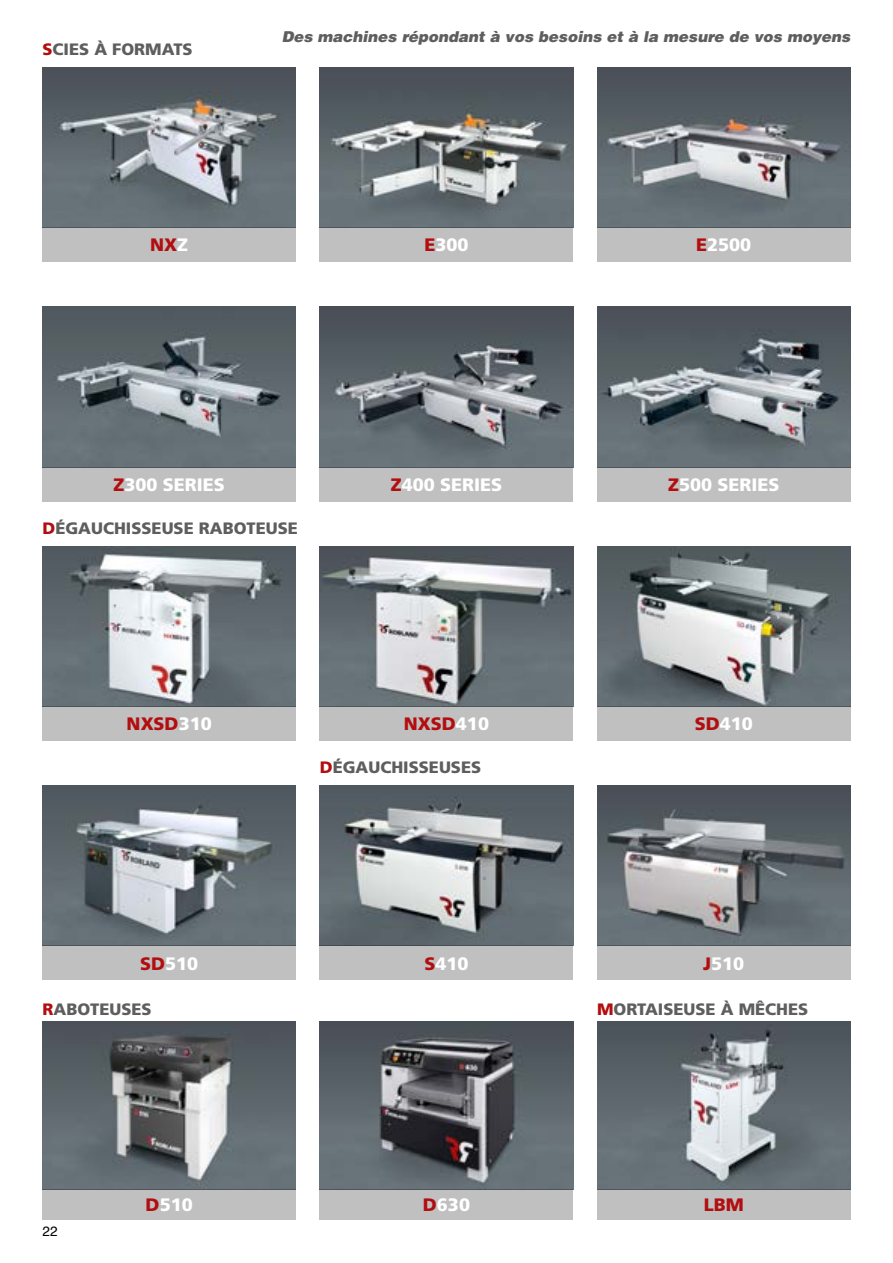
<style>
.page{position:relative;width:893px;height:1263px;background:#fff}
.page>*{position:absolute;margin:0;border:0;box-sizing:border-box;transform-origin:0 0}
.t1{font:900 18px "Frutiger LT Std";color:#fff}
.t2{font:900 18px "Frutiger LT Std";color:#b20e10}
.t3{font:900 16.5px "Frutiger LT Std";color:#5f5e5e}
.t4{font:italic 900 15px "Helvetica LT Std";color:#5f5e5e}
.t5{font:13.5px "Helvetica";color:#000}
.s1{color:#b20e10}
.s2{color:#fff}
</style>
<div class="page">
<img style="left:43px;top:67px;width:253px;height:161px">
<img style="left:320px;top:67px;width:253px;height:161px">
<img style="left:597px;top:67px;width:253px;height:161px">
<div style="left:43px;top:228px;width:253px;height:34px;background:#c0c0c0"></div>
<div style="left:320px;top:228px;width:253px;height:34px;background:#c0c0c0"></div>
<div style="left:597px;top:228px;width:253px;height:34px;background:#c0c0c0"></div>
<img style="left:43px;top:307px;width:253px;height:160px">
<img style="left:320px;top:307px;width:253px;height:160px">
<img style="left:597px;top:307px;width:253px;height:160px">
<div style="left:43px;top:467px;width:253px;height:34px;background:#c0c0c0"></div>
<div style="left:320px;top:467px;width:253px;height:34px;background:#c0c0c0"></div>
<div style="left:597px;top:467px;width:253px;height:34px;background:#c0c0c0"></div>
<img style="left:43px;top:546px;width:253px;height:160px">
<img style="left:320px;top:546px;width:253px;height:160px">
<img style="left:597px;top:546px;width:253px;height:160px">
<div style="left:43px;top:706px;width:253px;height:34px;background:#c0c0c0"></div>
<div style="left:320px;top:706px;width:253px;height:34px;background:#c0c0c0"></div>
<div style="left:597px;top:706px;width:253px;height:34px;background:#c0c0c0"></div>
<img style="left:43px;top:785px;width:253px;height:161px">
<img style="left:320px;top:785px;width:253px;height:161px">
<img style="left:597px;top:785px;width:253px;height:161px">
<div style="left:43px;top:946px;width:253px;height:34px;background:#c0c0c0"></div>
<div style="left:320px;top:946px;width:253px;height:34px;background:#c0c0c0"></div>
<div style="left:597px;top:946px;width:253px;height:34px;background:#c0c0c0"></div>
<img style="left:43px;top:1022px;width:253px;height:167px">
<img style="left:320px;top:1022px;width:253px;height:167px">
<img style="left:597px;top:1022px;width:253px;height:167px">
<div style="left:43px;top:1189px;width:253px;height:30px;background:#c0c0c0"></div>
<div style="left:320px;top:1189px;width:253px;height:30px;background:#c0c0c0"></div>
<div style="left:597px;top:1189px;width:253px;height:30px;background:#c0c0c0"></div>
<p class="t3" style="left:43px;top:39px;width:152px"><span class="s1">S</span>CIES À FORMATS</p>
<p class="t4" style="left:282px;top:27px;width:570px">Des machines répondant à vos besoins et à la mesure de vos moyens</p>
<p class="t2" style="left:150px;top:234px;width:39px">NX<span class="s2">Z</span></p>
<p class="t1" style="left:424px;top:234px;width:46px"><span class="s1">E</span>300</p>
<p class="t1" style="left:696px;top:234px;width:57px"><span class="s1">E</span>2500</p>
<p class="t1" style="left:113px;top:474px;width:113px"><span class="s1">Z</span>300 SERIES</p>
<p class="t1" style="left:391px;top:474px;width:113px"><span class="s1">Z</span>400 SERIES</p>
<p class="t1" style="left:668px;top:474px;width:113px"><span class="s1">Z</span>500 SERIES</p>
<p class="t3" style="left:43px;top:518px;width:257px"><span class="s1">D</span>ÉGAUCHISSEUSE RABOTEUSE</p>
<p class="t2" style="left:127px;top:713px;width:87px">NXSD<span class="s2">310</span></p>
<p class="t2" style="left:404px;top:713px;width:87px">NXSD<span class="s2">410</span></p>
<p class="t1" style="left:695px;top:713px;width:60px"><span class="s1">SD</span>410</p>
<p class="t3" style="left:320px;top:757px;width:163px"><span class="s1">D</span>ÉGAUCHISSEUSES</p>
<p class="t1" style="left:140px;top:952px;width:60px"><span class="s1">SD</span>510</p>
<p class="t1" style="left:424px;top:952px;width:46px"><span class="s1">S</span>410</p>
<p class="t1" style="left:703px;top:952px;width:43px"><span class="s1">J</span>510</p>
<p class="t3" style="left:43px;top:999px;width:111px"><span class="s1">R</span>ABOTEUSES</p>
<p class="t3" style="left:597px;top:999px;width:213px"><span class="s1">M</span>ORTAISEUSE À MÊCHES</p>
<p class="t5" style="left:43px;top:1221px;width:17px">22</p>
<p class="t1" style="left:146px;top:1194px;width:49px"><span class="s1">D</span>510</p>
<p class="t1" style="left:423px;top:1194px;width:49px"><span class="s1">D</span>630</p>
<p class="t2" style="left:704px;top:1194px;width:42px">LBM</p>
</div>
